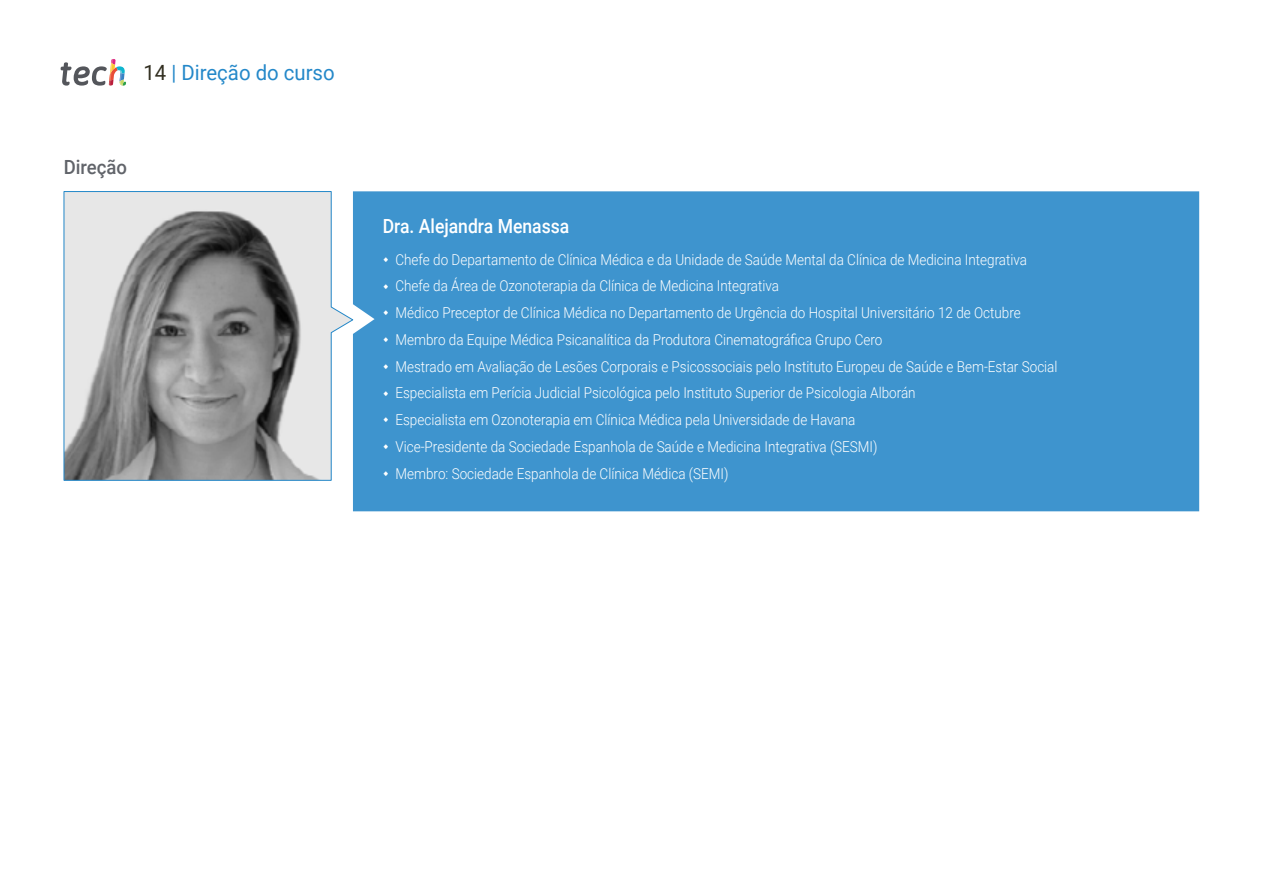
<style>
.page{position:relative;width:1263px;height:893px;background:#fff}
.page>*{position:absolute;margin:0;border:0;box-sizing:border-box;transform-origin:0 0}
.t1{font:21px "Roboto";color:#2488c9}
.t2{font:500 19.5px "Roboto";color:#fff;scale:.9 1}
.t3{font:500 19.5px "Roboto";color:#61646a;scale:.95 1}
.t4{font:300 15px/26.7px "Roboto";color:#fff;scale:.9 1}
.s1{color:#312e20}
</style>
<div class="page">
<svg style="left:61px;top:59px;width:65px;height:27px"></svg>
<div style="left:353px;top:191px;width:846px;height:320px;background:#3e94ce"></div>
<svg style="left:64px;top:191px;width:289px;height:290px;background:#a9aaab"></svg>
<svg style="left:384px;top:257px;width:4px;height:5px"></svg>
<svg style="left:384px;top:284px;width:4px;height:5px"></svg>
<svg style="left:384px;top:310px;width:4px;height:5px"></svg>
<svg style="left:384px;top:337px;width:4px;height:5px"></svg>
<svg style="left:384px;top:364px;width:4px;height:5px"></svg>
<svg style="left:384px;top:391px;width:4px;height:5px"></svg>
<svg style="left:384px;top:417px;width:4px;height:5px"></svg>
<svg style="left:384px;top:444px;width:4px;height:5px"></svg>
<svg style="left:384px;top:471px;width:4px;height:5px"></svg>
<h1 class="t1" style="left:144px;top:57px;width:193px"><span class="s1">14</span> | Direção do curso</h1>
<h2 class="t3" style="left:64px;top:154px;width:68px">Direção</h2>
<h2 class="t2" style="left:383px;top:212px;width:209px">Dra. Alejandra Menassa</h2>
<p class="t4" style="left:395px;top:245px;width:737px">Chefe do Departamento de Clínica Médica e da Unidade de Saúde Mental da Clínica de Medicina Integrativa Chefe da Área de Ozonoterapia da Clínica de Medicina Integrativa<br>Médico Preceptor de Clínica Médica no Departamento de Urgência do Hospital Universitário 12 de Octubre Membro da Equipe Médica Psicanalítica da Produtora Cinematográfica Grupo Cero<br>Mestrado em Avaliação de Lesões Corporais e Psicossociais pelo Instituto Europeu de Saúde e Bem-Estar Social Especialista em Perícia Judicial Psicológica pelo Instituto Superior de Psicologia Alborán<br>Especialista em Ozonoterapia em Clínica Médica pela Universidade de Havana<br>Vice-Presidente da Sociedade Espanhola de Saúde e Medicina Integrativa (SESMI)<br>Membro: Sociedade Espanhola de Clínica Médica (SEMI)</p>
</div>
